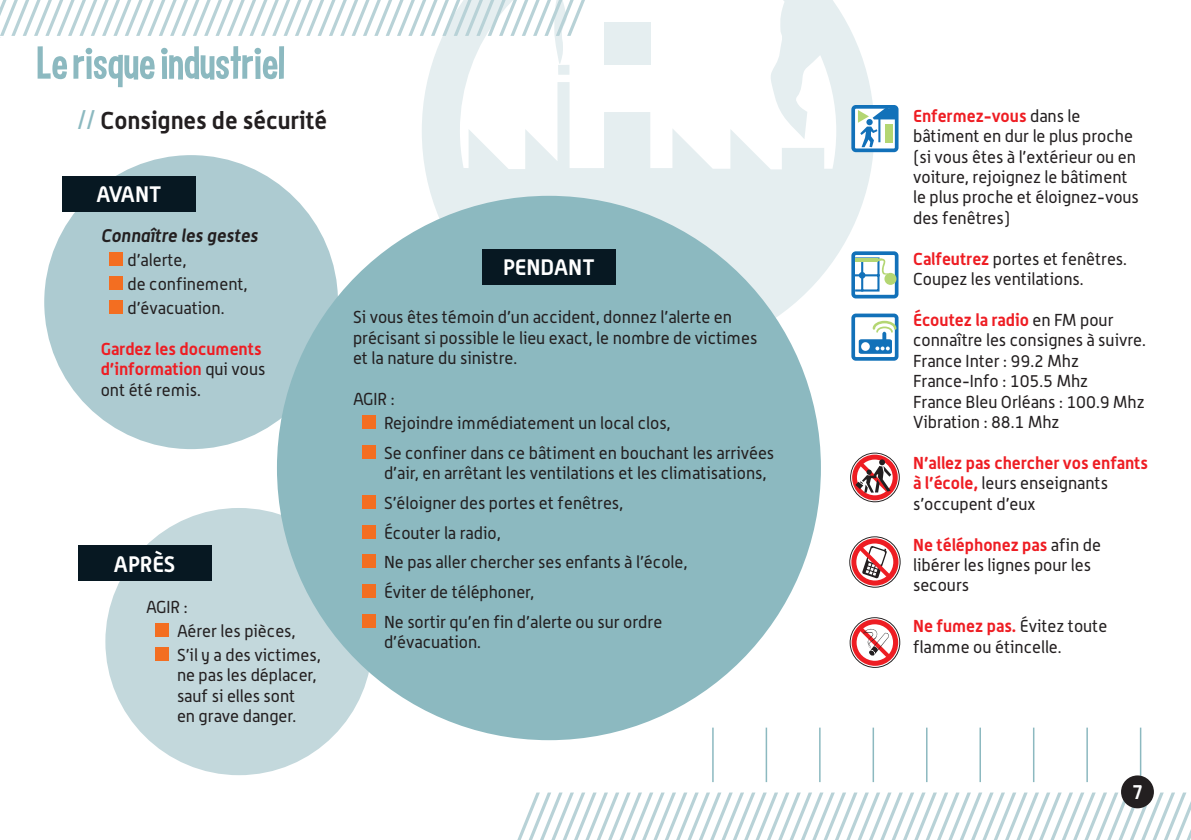
<style>
.page{position:relative;width:1191px;height:840px;background:#fff}
.page>*{position:absolute;margin:0;border:0;box-sizing:border-box;transform-origin:0 0}
.t1{font:50px "Curse Casual JVE";color:#8cb9c0}
.t2{font:700 24px "Alwyn";color:#231f20}
.t3{font:700 22px "Alwyn";color:#fff}
.t4{font:700 20px "Alwyn";color:#fff;scale:.95 1}
.t5{font:italic 700 18px "Alwyn";color:#231f20}
.t6{font:17px/20.4px "Alwyn";color:#231f20}
.t7{font:700 17px/20.4px "Alwyn";color:#ee1d23}
.s1{color:#8cb9c0}
.s2{font-weight:700;color:#ee1d23}
.s3{font-weight:400;color:#231f20}
</style>
<div class="page">
<svg style="left:422px;top:0;width:452px;height:357px;fill:#e5eef0"></svg>
<svg style="left:0;top:0;width:585px;height:64px"></svg>
<svg style="left:0;top:11px;width:121px;height:27px"></svg>
<div style="left:0;top:38px;width:146px;height:435px;background:#fff"></div>
<svg style="left:518px;top:792px;width:673px;height:47px"></svg>
<div style="left:44px;top:155px;width:294px;height:294px;background:#adcbd1;border-radius:50%"></div>
<div style="left:105px;top:507px;width:267px;height:267px;background:#c3d8dc;border-radius:50%"></div>
<div style="left:277px;top:196px;width:544px;height:543px;background:#8cb9c0;border-radius:50%"></div>
<div style="left:853px;top:107px;width:43px;height:43px;background:#fff;border-radius:3px"></div>
<div style="left:851px;top:105px;width:47px;height:47px;border:4px solid #1271b9;border-radius:3px"></div>
<svg style="left:858px;top:104px;width:39px;height:43px"></svg>
<hr style="left:874px;top:117px;width:23px;height:2px;background:#1271b9">
<div style="left:851px;top:251px;width:47px;height:47px;border:4px solid #1271b9;border-radius:3px"></div>
<svg style="left:850px;top:256px;width:38px;height:37px"></svg>
<div style="left:884px;top:273px;width:12px;height:12px;background:#b4d672;border-radius:50%"></div>
<div style="left:853px;top:315px;width:43px;height:43px;background:#fff;border-radius:3px"></div>
<div style="left:851px;top:313px;width:47px;height:47px;border:4px solid #1271b9;border-radius:3px"></div>
<svg style="left:858px;top:339px;width:34px;height:14px"></svg>
<svg style="left:882px;top:331px;width:4px;height:11px"></svg>
<svg style="left:872px;top:319px;width:25px;height:14px"></svg>
<svg style="left:849px;top:616px;width:51px;height:52px"></svg>
<svg style="left:850px;top:618px;width:49px;height:48px"></svg>
<div style="left:850px;top:617px;width:49px;height:50px;border:1px solid #fff;border-radius:50%"></div>
<svg style="left:856px;top:623px;width:37px;height:37px"></svg>
<svg style="left:858px;top:626px;width:33px;height:32px"></svg>
<svg style="left:849px;top:452px;width:51px;height:50px"></svg>
<svg style="left:851px;top:453px;width:47px;height:48px"></svg>
<div style="left:850px;top:453px;width:49px;height:48px;border:1px solid #fff;border-radius:50%"></div>
<svg style="left:856px;top:459px;width:37px;height:36px"></svg>
<svg style="left:855px;top:459px;width:36px;height:34px"></svg>
<svg style="left:849px;top:535px;width:52px;height:52px"></svg>
<svg style="left:850px;top:537px;width:49px;height:49px"></svg>
<div style="left:850px;top:536px;width:50px;height:50px;border:1px solid #fff;border-radius:50%"></div>
<svg style="left:856px;top:543px;width:37px;height:37px"></svg>
<svg style="left:858px;top:545px;width:33px;height:33px"></svg>
<div style="left:62px;top:176px;width:134px;height:35px;background:#071822"></div>
<div style="left:78px;top:545px;width:133px;height:36px;background:#071822"></div>
<div style="left:482px;top:249px;width:133px;height:36px;background:#071822"></div>
<div style="left:109px;top:252px;width:14px;height:14px;background:#f36e21"></div>
<div style="left:109px;top:276px;width:14px;height:14px;background:#f36e21"></div>
<div style="left:109px;top:300px;width:14px;height:14px;background:#f36e21"></div>
<div style="left:362px;top:415px;width:13px;height:14px;background:#f36e21"></div>
<div style="left:362px;top:444px;width:13px;height:14px;background:#f36e21"></div>
<div style="left:362px;top:495px;width:13px;height:13px;background:#f36e21"></div>
<div style="left:362px;top:524px;width:13px;height:14px;background:#f36e21"></div>
<div style="left:362px;top:554px;width:13px;height:14px;background:#f36e21"></div>
<div style="left:362px;top:584px;width:13px;height:13px;background:#f36e21"></div>
<div style="left:362px;top:613px;width:13px;height:14px;background:#f36e21"></div>
<div style="left:155px;top:622px;width:14px;height:14px;background:#f36e21"></div>
<div style="left:155px;top:646px;width:14px;height:14px;background:#f36e21"></div>
<hr style="left:712px;top:727px;width:1px;height:54px;background:#8cb9c0">
<hr style="left:765px;top:727px;width:2px;height:54px;background:#8cb9c0">
<hr style="left:819px;top:727px;width:1px;height:54px;background:#8cb9c0">
<hr style="left:872px;top:727px;width:2px;height:54px;background:#8cb9c0">
<hr style="left:926px;top:727px;width:1px;height:54px;background:#8cb9c0">
<hr style="left:979px;top:727px;width:2px;height:54px;background:#8cb9c0">
<hr style="left:1033px;top:727px;width:1px;height:54px;background:#8cb9c0">
<hr style="left:1086px;top:727px;width:2px;height:54px;background:#8cb9c0">
<hr style="left:1139px;top:727px;width:2px;height:54px;background:#8cb9c0">
<div style="left:1121px;top:775px;width:32px;height:32px;background:#231f20;border-radius:50%"></div>
<h1 class="t1" style="left:37px;top:37px;width:249px">Le risque industriel</h1>
<h2 class="t2" style="left:77px;top:105px;width:251px"><span class="s1">//</span> Consignes de sécurité</h2>
<p class="t6" style="left:913px;top:105px;width:227px"><span class="s2">Enfermez-vous</span> dans le bâtiment en dur le plus proche (si vous êtes à l’extérieur ou en voiture, rejoignez le bâtiment le plus proche et éloignez-vous des fenêtres)</p>
<p class="t6" style="left:913px;top:248px;width:215px"><span class="s2">Calfeutrez</span> portes et fenêtres.<br>Coupez les ventilations.</p>
<p class="t6" style="left:913px;top:309px;width:234px"><span class="s2">Écoutez la radio</span> en FM pour connaître les consignes à suivre.<br>France Inter : 99.2 Mhz<br>France-Info : 105.5 Mhz<br>France Bleu Orléans : 100.9 Mhz<br>Vibration : 88.1 Mhz</p>
<p class="t7" style="left:913px;top:452px;width:236px">N’allez pas chercher vos enfants à l’école, <span class="s3">leurs enseignants s’occupent d’eux</span></p>
<p class="t6" style="left:913px;top:533px;width:189px"><span class="s2">Ne téléphonez pas</span> afin de libérer les lignes pour les secours</p>
<p class="t6" style="left:913px;top:615px;width:196px"><span class="s2">Ne fumez pas.</span> Évitez toute flamme ou étincelle.</p>
<p class="t3" style="left:96px;top:180px;width:67px">AVANT</p>
<p class="t5" style="left:101px;top:224px;width:159px">Connaître les gestes</p>
<p class="t6" style="left:127px;top:247px;width:122px;line-height:24px">d’alerte,<br>de confinement, d’évacuation.</p>
<p class="t7" style="left:101px;top:338px;width:166px">Gardez les documents d’information <span class="s3">qui vous ont été remis.</span></p>
<p class="t3" style="left:503px;top:253px;width:93px">PENDANT</p>
<p class="t6" style="left:353px;top:307px;width:406px">Si vous êtes témoin d’un accident, donnez l’alerte en précisant si possible le lieu exact, le nombre de victimes et la nature du sinistre.</p>
<p class="t6" style="left:384px;top:386px;width:288px;line-height:24px;text-indent:-31px">AGIR :<br>Rejoindre immédiatement un local clos,</p>
<p class="t6" style="left:384px;top:442px;width:392px">Se confiner dans ce bâtiment en bouchant les arrivées d’air, en arrêtant les ventilations et les climatisations,</p>
<p class="t6" style="left:384px;top:487px;width:305px;line-height:29.6px">S’éloigner des portes et fenêtres,<br>Écouter la radio,<br>Ne pas aller chercher ses enfants à l’école,<br>Éviter de téléphoner,<br>Ne sortir qu’en fin d’alerte ou sur ordre</p>
<p class="t6" style="left:384px;top:631px;width:98px">d’évacuation.</p>
<p class="t3" style="left:114px;top:549px;width:63px">APRÈS</p>
<p class="t6" style="left:177px;top:594px;width:145px;line-height:24px;text-indent:-31px">AGIR :<br>Aérer les pièces,<br>S’il y a des victimes,</p>
<p class="t6" style="left:177px;top:664px;width:141px">ne pas les déplacer, sauf si elles sont en grave danger.</p>
<p class="t4" style="left:1132px;top:778px;width:13px">7</p>
</div>
